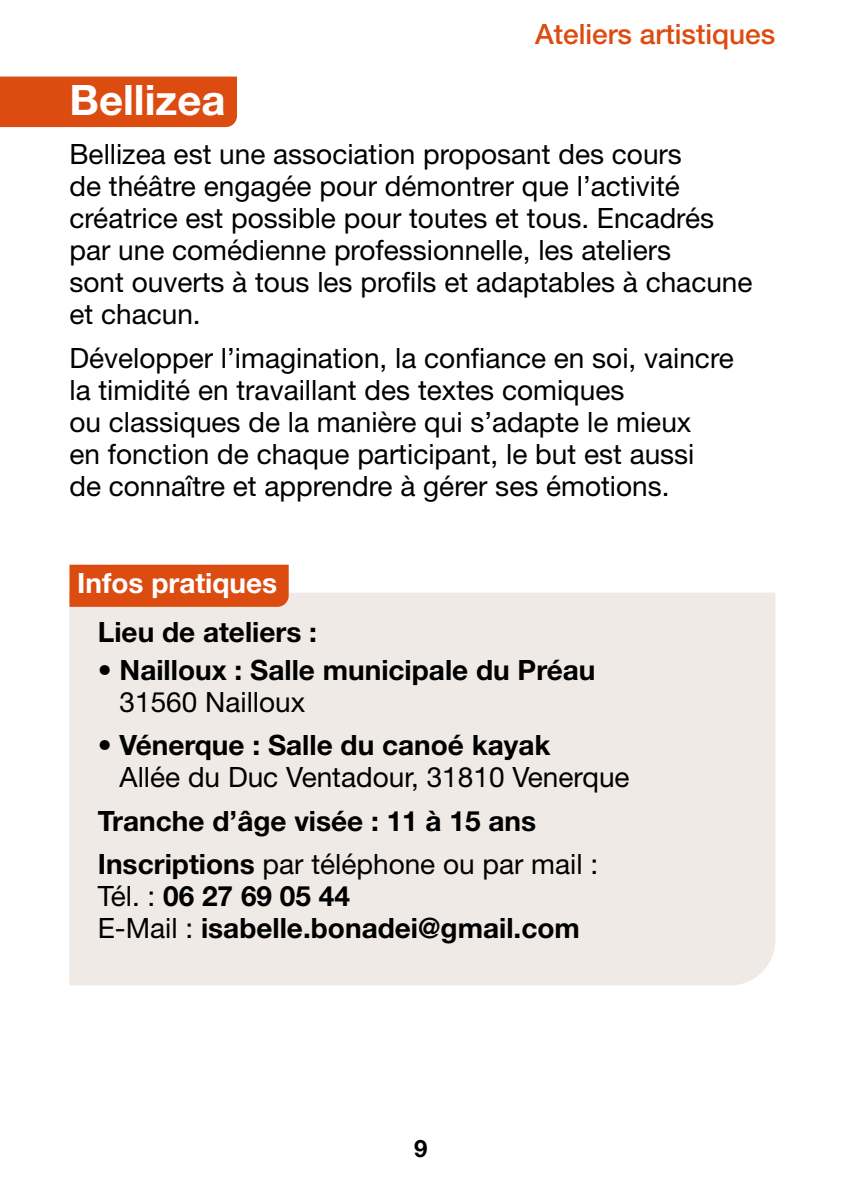
<style>
.page{position:relative;width:842px;height:1191px;background:#fff}
.page>*{position:absolute;margin:0;border:0;box-sizing:border-box;transform-origin:0 0}
.t1{font:700 42px "Helvetica Neue LT Std";color:#fff}
.t2{font:28px/32px "Helvetica Neue LT Std";color:#000}
.t3{font:700 28px/43.4px "Helvetica Neue LT Std";color:#000}
.t4{font:500 28px "Helvetica Neue LT Std";color:#dc4c10}
.t5{font:700 28px "Helvetica Neue LT Std";color:#fff}
.t6{font:700 24px "Helvetica Neue LT Std";color:#000}
.s1{font-weight:400}
</style>
<div class="page">
<div style="left:69px;top:593px;width:706px;height:392px;background:#efeae6"></div>
<div style="left:0;top:77px;width:237px;height:50px;background:#dc4c10"></div>
<div style="left:69px;top:564px;width:220px;height:43px;background:#dc4c10"></div>
<p class="t4" style="left:535px;top:17px;width:242px">Ateliers artistiques</p>
<h1 class="t1" style="left:69px;top:74px;width:158px">Bellizea</h1>
<p class="t2" style="left:69px;top:138px;width:685px">Bellizea est une association proposant des cours<br>de théâtre engagée pour démontrer que l’activité créatrice est possible pour toutes et tous. Encadrés par une comédienne professionnelle, les ateliers<br>sont ouverts à tous les profils et adaptables à chacune et chacun.</p>
<p class="t2" style="left:69px;top:341px;width:666px">Développer l’imagination, la confiance en soi, vaincre la timidité en travaillant des textes comiques<br>ou classiques de la manière qui s’adapte le mieux<br>en fonction de chaque participant, le but est aussi<br>de connaître et apprendre à gérer ses émotions.</p>
<p class="t5" style="left:77px;top:566px;width:202px">Infos pratiques</p>
<p class="t3" style="left:98px;top:610px;width:221px">Lieu de ateliers :</p>
<p class="t3" style="left:98px;top:647px;width:499px">• Nailloux : Salle municipale du Préau</p>
<p class="t2" style="left:120px;top:685px;width:187px">31560 Nailloux</p>
<p class="t3" style="left:98px;top:723px;width:454px">• Vénerque : Salle du canoé kayak</p>
<p class="t2" style="left:120px;top:761px;width:511px">Allée du Duc Ventadour, 31810 Venerque</p>
<p class="t3" style="left:98px;top:798px;width:502px">Tranche d’âge visée : 11 à 15 ans<br>Inscriptions <span class="s1">par téléphone ou par mail :</span></p>
<p class="t3" style="left:98px;top:879px;width:484px;line-height:32px"><span class="s1">Tél. :</span> 06 27 69 05 44<br><span class="s1">E-Mail :</span> isabelle.bonadei@gmail.com</p>
<p class="t6" style="left:414px;top:1133px;width:15px">9</p>
</div>
